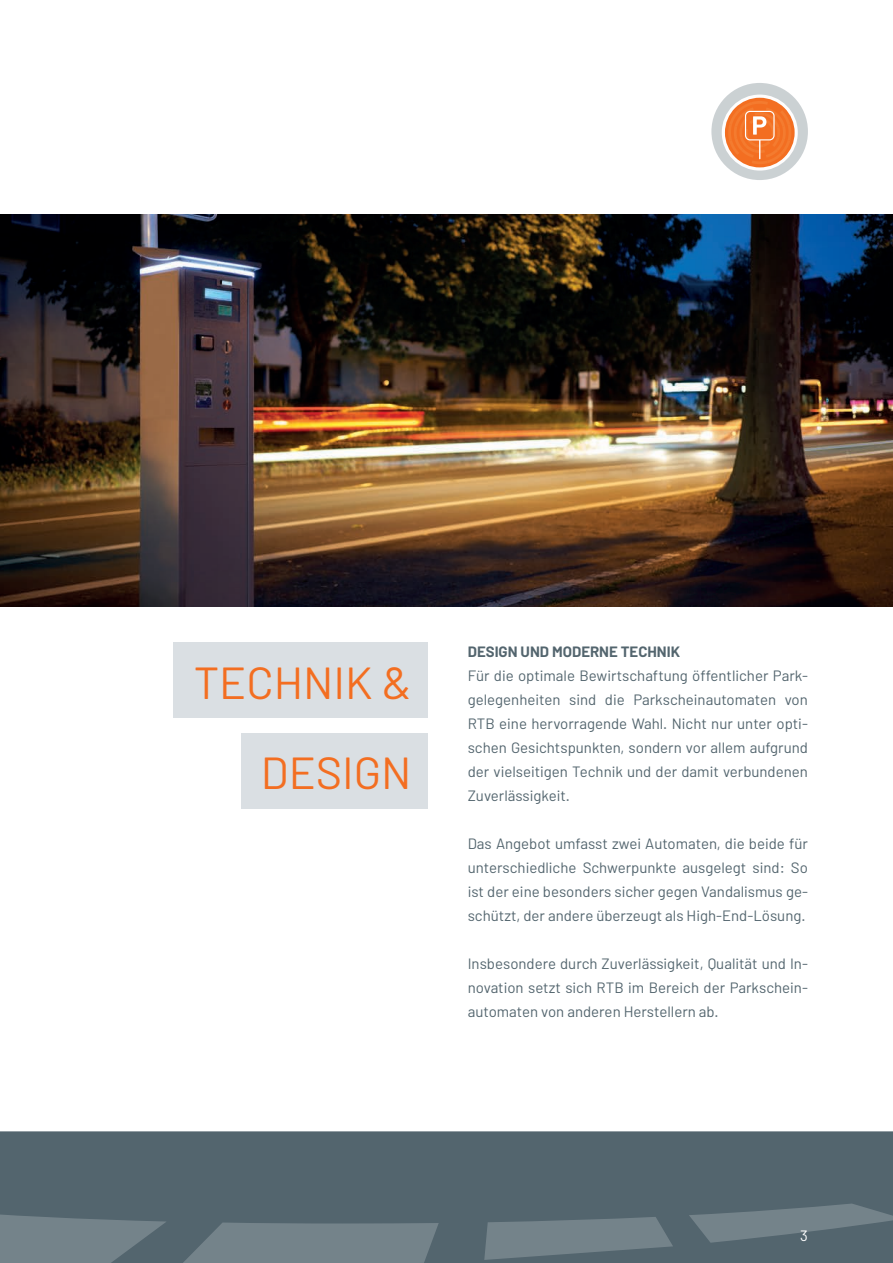
<style>
.page{position:relative;width:893px;height:1263px;background:#fff}
.page>*{position:absolute;margin:0;border:0;box-sizing:border-box;transform-origin:0 0}
.t1{font:45px/90px "Barlow";color:#f36e21;text-align:right}
.t2{font:15px/24px "Barlow";color:#53656e;text-align:justify}
.t3{font:700 15px "Barlow";color:#53656e}
.t4{font:15px "Barlow";color:#fff}
</style>
<div class="page">
<div style="left:711px;top:83px;width:97px;height:97px;background:#cbd1d3;border-radius:50%"></div>
<svg style="left:722px;top:95px;width:76px;height:76px"></svg>
<div style="left:0;top:1131px;width:893px;height:132px;background:#53656e"></div>
<svg style="left:689px;top:1203px;width:204px;height:40px;background:#65757d"></svg>
<svg style="left:484px;top:1217px;width:189px;height:43px;background:#6b7b82"></svg>
<svg style="left:177px;top:1222px;width:262px;height:41px;background:#6e7e85"></svg>
<svg style="left:0;top:1210px;width:167px;height:53px;background:#6a7a81"></svg>
<img style="left:0;top:215px;width:893px;height:391px">
<div style="left:173px;top:642px;width:254px;height:75px;background:#dadfe3"></div>
<div style="left:241px;top:733px;width:186px;height:75px;background:#dadfe3"></div>
<h1 class="t1" style="left:194px;top:636px;width:219px">TECHNIK &amp;<br>DESIGN</h1>
<p class="t3" style="left:468px;top:642px;width:214px">DESIGN UND MODERNE TECHNIK</p>
<p class="t2" style="left:468px;top:663px;width:342px">Für die optimale Bewirtschaftung öffentlicher Park&shy;gelegenheiten sind die Parkscheinautomaten von RTB eine hervorragende Wahl. Nicht nur unter opti&shy;schen Gesichtspunkten, sondern vor allem aufgrund der vielseitigen Technik und der damit verbundenen Zuverlässigkeit.</p>
<p class="t2" style="left:468px;top:831px;width:342px">Das Angebot umfasst zwei Automaten, die beide für unterschiedliche Schwerpunkte ausgelegt sind: So ist der eine besonders sicher gegen Vandalismus ge&shy;schützt, der andere überzeugt als High-End-Lösung.</p>
<p class="t2" style="left:468px;top:951px;width:342px">Insbesondere durch Zuverlässigkeit, Qualität und In&shy;novation setzt sich RTB im Bereich der Parkschein&shy;automaten von anderen Herstellern ab.</p>
<p class="t4" style="left:800px;top:1226px;width:9px">3</p>
</div>
